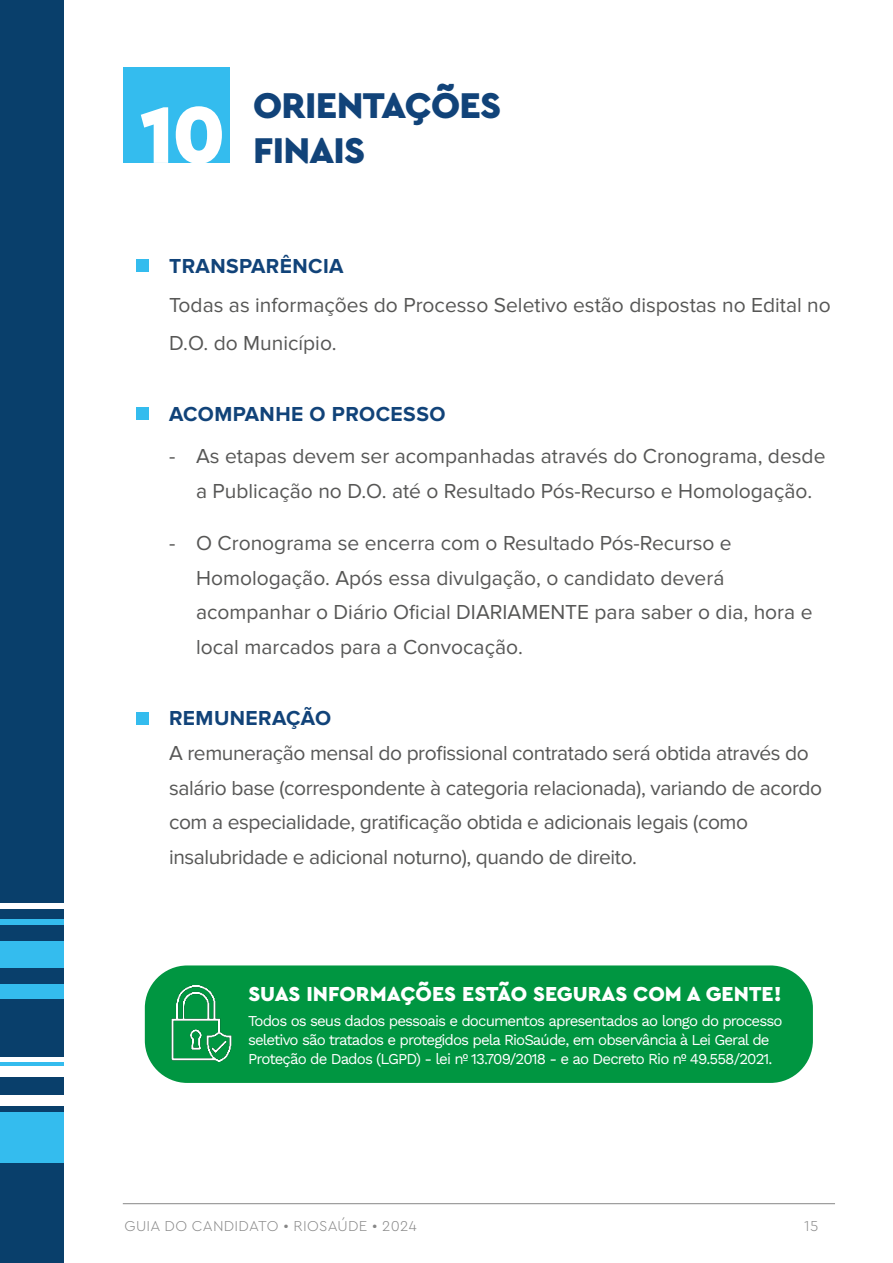
<style>
.page{position:relative;width:893px;height:1263px;background:#fff}
.page>*{position:absolute;margin:0;border:0;box-sizing:border-box;transform-origin:0 0}
.t1{font:900 84.3px "Cera Pro";color:#fff}
.t2{font:900 37.5px "Cera Pro";letter-spacing:-.02em;color:#114379}
.t3{font:900 21.15px "Cera Pro";color:#fff}
.t4{font:21px/34.7px "Proxima Nova";color:#575756}
.t5{font:21px/34.7px "Proxima Nova";letter-spacing:-.02em;color:#575756}
.t6{font:700 21px "Proxima Nova";letter-spacing:.02em;color:#114379}
.t7{font:15.15px/18.9px "Work Sans";letter-spacing:-.06em;color:#fff}
.t8{font:300 15px "Cera Pro";letter-spacing:.02em;color:#878787}
</style>
<div class="page">
<div style="left:145px;top:965px;width:668px;height:118px;background:#009641;border-radius:42px"></div>
<img style="left:171px;top:985px;width:61px;height:76px">
<div style="left:136px;top:259px;width:13px;height:12px;background:#34bcee"></div>
<div style="left:136px;top:407px;width:13px;height:13px;background:#34bcee"></div>
<div style="left:136px;top:712px;width:13px;height:13px;background:#34bcee"></div>
<div style="left:123px;top:67px;width:106px;height:95px;background:#34bcee"></div>
<div style="left:0;top:0;width:63px;height:1056px;background:#093f6b"></div>
<div style="left:0;top:1162px;width:63px;height:101px;background:#093f6b"></div>
<div style="left:0;top:1106px;width:63px;height:23px;background:#093f6b"></div>
<div style="left:0;top:984px;width:63px;height:14px;background:#34bcee"></div>
<div style="left:0;top:941px;width:63px;height:26px;background:#34bcee"></div>
<div style="left:0;top:1077px;width:63px;height:17px;background:#093f6b"></div>
<div style="left:0;top:920px;width:63px;height:5px;background:#34bcee"></div>
<div style="left:0;top:904px;width:63px;height:5px;background:#fff"></div>
<hr style="left:0;top:1062px;width:63px;height:4px;background:#34bcee">
<div style="left:0;top:1112px;width:63px;height:50px;background:#34bcee"></div>
<hr style="left:123px;top:1203px;width:712px;height:1px;background:#878787">
<h1 class="t1" style="left:140px;top:79px;width:88px">10</h1>
<h2 class="t2" style="left:253px;top:80px;width:250px">ORIENTAÇÕES</h2>
<h2 class="t2" style="left:253px;top:125px;width:113px">FINAIS</h2>
<p class="t6" style="left:169px;top:254px;width:176px">TRANSPARÊNCIA</p>
<p class="t4" style="left:169px;top:286px;width:663px;line-height:38.2px">Todas as informações do Processo Seletivo estão dispostas no Edital no<br>D.O. do Município.</p>
<p class="t6" style="left:169px;top:402px;width:278px">ACOMPANHE O PROCESSO</p>
<p class="t4" style="left:196px;top:439px;width:631px;text-indent:-27px">- As etapas devem ser acompanhadas através do Cronograma, desde a Publicação no D.O. até o Resultado Pós-Recurso e Homologação.</p>
<p class="t4" style="left:196px;top:526px;width:618px;text-indent:-27px">- O Cronograma se encerra com o Resultado Pós-Recurso e Homologação. Após essa divulgação, o candidato deverá acompanhar o Diário Oficial DIARIAMENTE para saber o dia, hora e local marcados para a Convocação.</p>
<p class="t6" style="left:169px;top:706px;width:163px">REMUNERAÇÃO</p>
<p class="t5" style="left:169px;top:736px;width:655px">A remuneração mensal do profissional contratado será obtida através do salário base (correspondente à categoria relacionada), variando de acordo com a especialidade, gratificação obtida e adicionais legais (como insalubridade e adicional noturno), quando de direito.</p>
<p class="t3" style="left:248px;top:980px;width:535px">SUAS INFORMAÇÕES ESTÃO SEGURAS COM A GENTE!</p>
<p class="t7" style="left:248px;top:1011px;width:536px">Todos os seus dados pessoais e documentos apresentados ao longo do processo seletivo são tratados e protegidos pela RioSaúde, em observância à Lei Geral de<br>Proteção de Dados (LGPD) - lei nº 13.709/2018 - e ao Decreto Rio nº 49.558/2021.</p>
<p class="t8" style="left:125px;top:1216px;width:294px">GUIA DO CANDIDATO RIOSAÚDE 2024</p>
<p class="t8" style="left:804px;top:1216px;width:16px">15</p>
</div>
